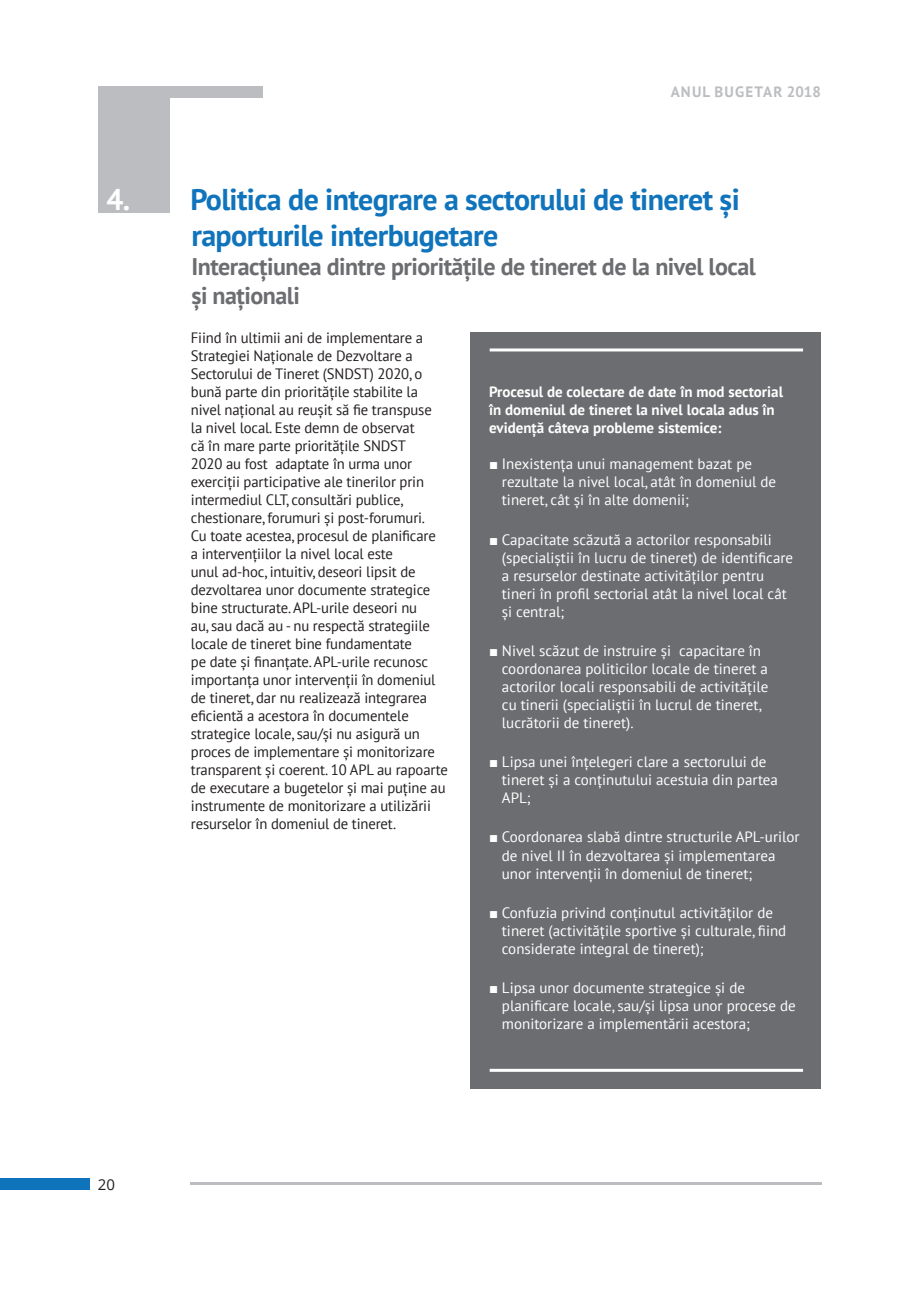
<style>
.page{position:relative;width:906px;height:1289px;background:#fff}
.page>*{position:absolute;margin:0;border:0;box-sizing:border-box;transform-origin:0 0}
.t1{font:700 30px/36px "PT Sans";letter-spacing:-.02em;color:#1074bc}
.t2{font:700 24px/28.8px "PT Sans";letter-spacing:-.02em;color:#6c6d70}
.t3{font:15px/18px "PT Sans";letter-spacing:-.01em;color:#231f20}
.t4{font:15px/18px "PT Sans";color:#fff}
.t5{font:700 15px/18px "PT Sans";color:#fff}
.t6{font:700 15px "PT Sans";letter-spacing:.08em;color:#bcbdc0}
.t7{font:15px "Open Sans";color:#231f20}
.s1{color:#fff}
.s2{font-family:"Arial"}
</style>
<div class="page">
<div style="left:0;top:1178px;width:90px;height:11px;background:#1074bc"></div>
<hr style="left:190px;top:1182px;width:631px;height:2px;background:#bcbdc0">
<div style="left:98px;top:87px;width:165px;height:11px;background:#bcbdc0"></div>
<div style="left:98px;top:98px;width:72px;height:114px;background:#bcbdc0"></div>
<div style="left:470px;top:332px;width:351px;height:756px;background:#6c6d70"></div>
<hr style="left:490px;top:1068px;width:313px;height:3px;background:#fff">
<hr style="left:490px;top:348px;width:313px;height:3px;background:#fff">
<p class="t6" style="left:670px;top:82px;width:152px">ANUL BUGETAR 2018</p>
<h1 class="t1" style="left:191px;top:181px;width:550px;text-indent:-85px"><span class="s1">4.</span> Politica de integrare a sectorului de tineret și raporturile interbugetare</h1>
<h2 class="t2" style="left:191px;top:252px;width:566px">Interacțiunea dintre prioritățile de tineret de la nivel local și naționali</h2>
<p class="t3" style="left:191px;top:328px;width:258px">Fiind în ultimii ani de implementare a Strategiei Naționale de Dezvoltare a Sectorului de Tineret (SNDST) 2020, o bună parte din prioritățile stabilite la nivel național au reușit să fie transpuse<br>la nivel local. Este demn de observat<br>că în mare parte prioritățile SNDST<br>2020 au fost adaptate în urma unor exerciții participative ale tinerilor prin intermediul CLT, consultări publice, chestionare, forumuri și post-forumuri.<br>Cu toate acestea, procesul de planificare<br>a intervențiilor la nivel local este<br>unul ad-hoc, intuitiv, deseori lipsit de dezvoltarea unor documente strategice bine structurate. APL-urile deseori nu<br>au, sau dacă au - nu respectă strategiile locale de tineret bine fundamentate<br>pe date și finanțate. APL-urile recunosc importanța unor intervenții în domeniul de tineret, dar nu realizează integrarea eficientă a acestora în documentele strategice locale, sau/și nu asigură un proces de implementare și monitorizare transparent și coerent. 10 APL au rapoarte de executare a bugetelor și mai puține au instrumente de monitorizare a utilizării resurselor în domeniul de tineret.</p>
<p class="t5" style="left:489px;top:382px;width:295px">Procesul de colectare de date în mod sectorial în domeniul de tineret la nivel locala adus în evidență câteva probleme sistemice:</p>
<p class="t4" style="left:502px;top:454px;width:276px;text-indent:-13px"><span class="s2">■</span> Inexistența unui management bazat pe rezultate la nivel local, atât în domeniul de tineret, cât și în alte domenii;</p>
<p class="t4" style="left:502px;top:530px;width:293px;text-indent:-13px"><span class="s2">■</span> Capacitate scăzută a actorilor responsabili (specialiștii în lucru de tineret) de identificare a resurselor destinate activităților pentru tineri în profil sectorial atât la nivel local cât și central;</p>
<p class="t4" style="left:502px;top:641px;width:268px;text-indent:-13px"><span class="s2">■</span> Nivel scăzut de instruire și capacitare în coordonarea politicilor locale de tineret a actorilor locali responsabili de activitățile cu tinerii (specialiștii în lucrul de tineret, lucrătorii de tineret).</p>
<p class="t4" style="left:502px;top:752px;width:278px;text-indent:-13px"><span class="s2">■</span> Lipsa unei înțelegeri clare a sectorului de tineret și a conținutului acestuia din partea<br>APL;</p>
<p class="t4" style="left:502px;top:827px;width:299px;text-indent:-13px"><span class="s2">■</span> Coordonarea slabă dintre structurile APL-urilor de nivel II în dezvoltarea și implementarea unor intervenții în domeniul de tineret;</p>
<p class="t4" style="left:502px;top:903px;width:286px;text-indent:-13px"><span class="s2">■</span> Confuzia privind conținutul activităților de tineret (activitățile sportive și culturale, fiind considerate integral de tineret);</p>
<p class="t4" style="left:502px;top:978px;width:295px;text-indent:-13px"><span class="s2">■</span> Lipsa unor documente strategice și de planificare locale, sau/și lipsa unor procese de monitorizare a implementării acestora;</p>
<p class="t7" style="left:98px;top:1174px;width:19px">20</p>
</div>
